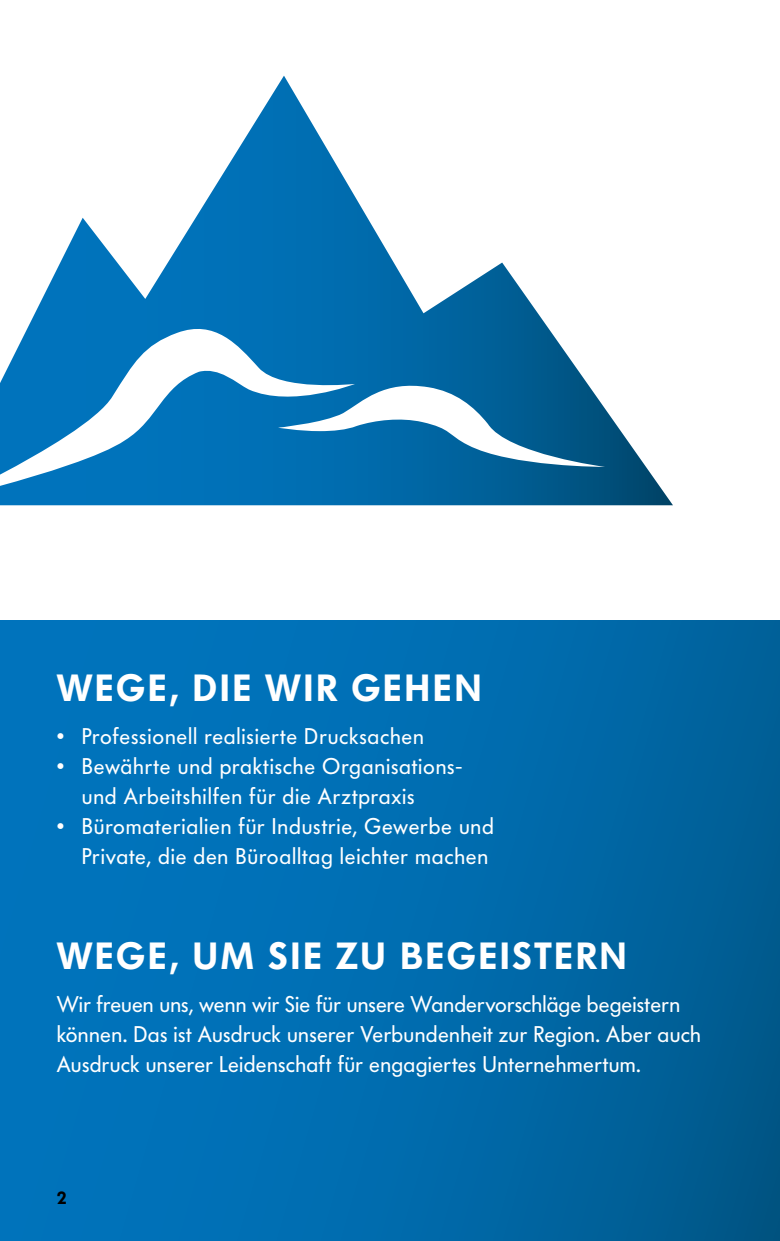
<style>
.page{position:relative;width:780px;height:1241px;background:#fff}
.page>*{position:absolute;margin:0;border:0;box-sizing:border-box;transform-origin:0 0}
.t1{font:600 37.5px "Futura BQ";letter-spacing:.06em;color:#fff}
.t2{font:22.5px/30px "Futura BQ";letter-spacing:.025em;color:#fff}
.t3{font:600 17.5px "Futura BQ";color:#000}
</style>
<div class="page">
<div style="left:0;top:620px;width:780px;height:620px;background:linear-gradient(to right,#0077c3,#005f96)"></div>
<svg style="left:0;top:76px;width:673px;height:429px"></svg>
<h1 class="t1" style="left:57px;top:666px;width:426px">WEGE, DIE WIR GEHEN</h1>
<p class="t2" style="left:57px;top:721px;width:369px">• Professionell realisierte Drucksachen</p>
<p class="t2" style="left:82px;top:751px;width:382px;text-indent:-25px">• Bewährte und praktische Organisations&shy;und Arbeitshilfen für die Arztpraxis</p>
<p class="t2" style="left:57px;top:811px;width:438px;text-align:right">• Büromaterialien für Industrie, Gewerbe und<br>Private, die den Büroalltag leichter machen</p>
<h1 class="t1" style="left:57px;top:933px;width:571px">WEGE, UM SIE ZU BEGEISTERN</h1>
<p class="t2" style="left:57px;top:988px;width:645px">Wir freuen uns, wenn wir Sie für unsere Wandervorschläge begeistern können. Das ist Ausdruck unserer Verbundenheit zur Region. Aber auch<br>Ausdruck unserer Leidenschaft für engagiertes Unternehmertum.</p>
<p class="t3" style="left:57px;top:1187px;width:12px">2</p>
</div>
